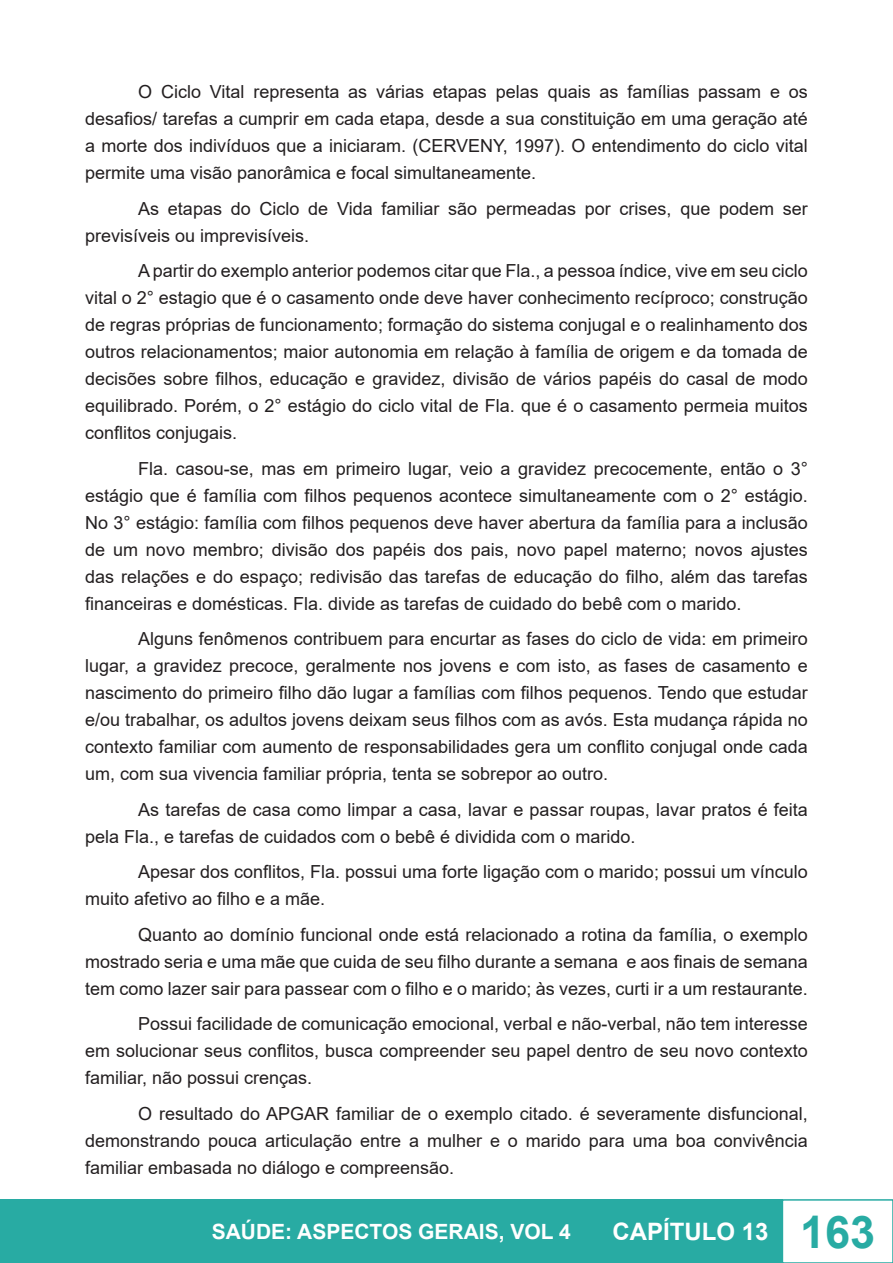
<style>
.page{position:relative;width:893px;height:1263px;background:#fff}
.page>*{position:absolute;margin:0;border:0;box-sizing:border-box;transform-origin:0 0}
.t1{font:700 24px "Arial";color:#fff}
.t2{font:700 21px "Arial";color:#fff}
.t3{font:18px/27px "Arial";color:#231f20;text-align:justify}
.s1{font-size:45px;color:#28aba3}
</style>
<div class="page">
<div style="left:0;top:1200px;width:782px;height:63px;background:#28aba3"></div>
<div style="left:782px;top:1199px;width:111px;height:64px;border:2px solid #28aba3"></div>
<p class="t3" style="left:85px;top:78px;width:724px;text-indent:53px">O Ciclo Vital representa as várias etapas pelas quais as famílias passam e os desafios/ tarefas a cumprir em cada etapa, desde a sua constituição em uma geração até a morte dos indivíduos que a iniciaram. (CERVENY, 1997). O entendimento do ciclo vital permite uma visão panorâmica e focal simultaneamente.</p>
<p class="t3" style="left:85px;top:195px;width:724px;text-indent:53px">As etapas do Ciclo de Vida familiar são permeadas por crises, que podem ser previsíveis ou imprevisíveis.</p>
<p class="t3" style="left:85px;top:257px;width:724px;text-indent:53px">A partir do exemplo anterior podemos citar que Fla., a pessoa índice, vive em seu ciclo vital o 2° estagio que é o casamento onde deve haver conhecimento recíproco; construção de regras próprias de funcionamento; formação do sistema conjugal e o realinhamento dos outros relacionamentos; maior autonomia em relação à família de origem e da tomada de decisões sobre filhos, educação e gravidez, divisão de vários papéis do casal de modo equilibrado. Porém, o 2° estágio do ciclo vital de Fla. que é o casamento permeia muitos conflitos conjugais.</p>
<p class="t3" style="left:85px;top:455px;width:724px;text-indent:53px">Fla. casou-se, mas em primeiro lugar, veio a gravidez precocemente, então o 3° estágio que é família com filhos pequenos acontece simultaneamente com o 2° estágio.<br>No 3° estágio: família com filhos pequenos deve haver abertura da família para a inclusão de um novo membro; divisão dos papéis dos pais, novo papel materno; novos ajustes das relações e do espaço; redivisão das tarefas de educação do filho, além das tarefas financeiras e domésticas. Fla. divide as tarefas de cuidado do bebê com o marido.</p>
<p class="t3" style="left:85px;top:625px;width:724px;text-indent:53px">Alguns fenômenos contribuem para encurtar as fases do ciclo de vida: em primeiro lugar, a gravidez precoce, geralmente nos jovens e com isto, as fases de casamento e nascimento do primeiro filho dão lugar a famílias com filhos pequenos. Tendo que estudar e/ou trabalhar, os adultos jovens deixam seus filhos com as avós. Esta mudança rápida no contexto familiar com aumento de responsabilidades gera um conflito conjugal onde cada um, com sua vivencia familiar própria, tenta se sobrepor ao outro.</p>
<p class="t3" style="left:85px;top:796px;width:724px;text-indent:53px">As tarefas de casa como limpar a casa, lavar e passar roupas, lavar pratos é feita pela Fla., e tarefas de cuidados com o bebê é dividida com o marido.</p>
<p class="t3" style="left:85px;top:858px;width:724px;text-indent:53px">Apesar dos conflitos, Fla. possui uma forte ligação com o marido; possui um vínculo muito afetivo ao filho e a mãe.</p>
<p class="t3" style="left:85px;top:921px;width:724px;text-indent:53px">Quanto ao domínio funcional onde está relacionado a rotina da família, o exemplo mostrado seria e uma mãe que cuida de seu filho durante a semana e aos finais de semana tem como lazer sair para passear com o filho e o marido; às vezes, curti ir a um restaurante.</p>
<p class="t3" style="left:85px;top:1010px;width:724px;text-indent:53px">Possui facilidade de comunicação emocional, verbal e não-verbal, não tem interesse em solucionar seus conflitos, busca compreender seu papel dentro de seu novo contexto familiar, não possui crenças.</p>
<p class="t3" style="left:85px;top:1100px;width:724px;text-indent:53px">O resultado do APGAR familiar de o exemplo citado. é severamente disfuncional, demonstrando pouca articulação entre a mulher e o marido para uma boa convivência familiar embasada no diálogo e compreensão.</p>
<p class="t2" style="left:212px;top:1217px;width:361px">SAÚDE: ASPECTOS GERAIS, VOL 4</p>
<h1 class="t1" style="left:612px;top:1215px;width:264px">CAPÍTULO 13 <span class="s1">163</span></h1>
</div>
